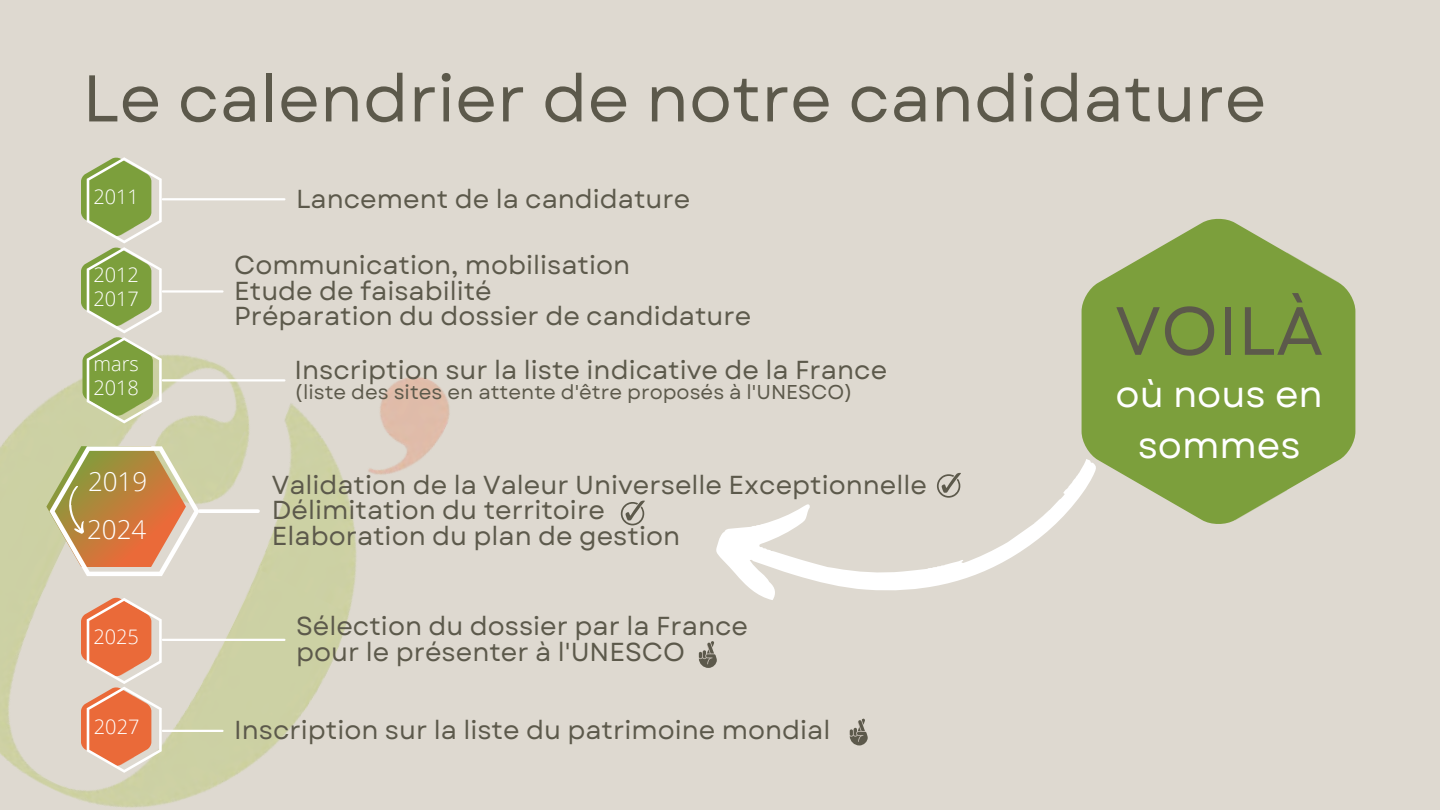
<style>
.page{position:relative;width:1440px;height:810px;background:#ded9d0}
.page>*{position:absolute;margin:0;border:0;box-sizing:border-box;transform-origin:0 0}
.t1{font:68px "Garet";color:#5c594b}
.t2{font:65.8px "Garet";color:#5c594b}
.t3{font:37px/51.8px "Garet";color:#fff;text-align:center}
.t4{font:26px/25.5px "Garet";color:#5c594b}
.t5{font:300 26px "Open Sans";color:#fff}
.t6{font:20px "Garet";color:#5c594b}
.t7{font:300 20px "Open Sans";color:#fff}
</style>
<div class="page">
<img style="left:0;top:290px;width:450px;height:518px">
<hr style="left:163px;top:198px;width:121px;height:2px;background:#fff">
<svg style="left:81px;top:157px;width:81px;height:266px"></svg>
<svg style="left:81px;top:597px;width:81px;height:176px"></svg>
<svg style="left:46px;top:446px;width:153px;height:130px;background:#cca675"></svg>
<hr style="left:163px;top:290px;width:60px;height:3px;background:#fff">
<hr style="left:163px;top:379px;width:121px;height:3px;background:#fff">
<svg style="left:200px;top:509px;width:58px;height:4px"></svg>
<svg style="left:621px;top:501px;width:24px;height:24px"></svg>
<hr style="left:163px;top:639px;width:121px;height:2px;background:#fff">
<svg style="left:699px;top:641px;width:18px;height:27px"></svg>
<hr style="left:163px;top:730px;width:60px;height:2px;background:#fff">
<svg style="left:850px;top:719px;width:18px;height:26px"></svg>
<svg style="left:1082px;top:218px;width:273px;height:306px;fill:#7c9f3c"></svg>
<svg style="left:716px;top:457px;width:394px;height:143px"></svg>
<p class="t2" style="left:82px;top:51px;width:1185px">Le calendrier de notre candidature</p>
<p class="t7" style="left:93px;top:183px;width:47px">2011</p>
<h2 class="t7" style="left:93px;top:261px;width:47px">2012</h2>
<p class="t7" style="left:93px;top:284px;width:47px">2017</p>
<p class="t7" style="left:94px;top:350px;width:47px">mars</p>
<p class="t7" style="left:93px;top:374px;width:47px">2018</p>
<h4 class="t5" style="left:88px;top:463px;width:61px">2019</h4>
<p class="t5" style="left:87px;top:512px;width:61px">2024</p>
<p class="t7" style="left:93px;top:623px;width:47px">2025</p>
<p class="t7" style="left:94px;top:712px;width:47px">2027</p>
<p class="t4" style="left:296px;top:186px;width:396px">Lancement de la candidature</p>
<p class="t4" style="left:234px;top:252px;width:519px">Communication, mobilisation<br>Etude de faisabilité<br>Préparation du dossier de candidature</p>
<p class="t4" style="left:295px;top:357px;width:594px">Inscription sur la liste indicative de la France</p>
<h4 class="t6" style="left:295px;top:378px;width:560px">(liste des sites en attente d'être proposés à l'UNESCO)</h4>
<p class="t4" style="left:272px;top:472px;width:657px">Validation de la Valeur Universelle Exceptionnelle<br>Délimitation du territoire<br>Elaboration du plan de gestion</p>
<p class="t4" style="left:296px;top:614px;width:454px">Sélection du dossier par la France pour le présenter à l'UNESCO</p>
<p class="t4" style="left:234px;top:717px;width:598px">Inscription sur la liste du patrimoine mondial</p>
<h4 class="t1" style="left:1115px;top:282px;width:209px">VOILÀ</h4>
<p class="t3" style="left:1116px;top:368px;width:209px">où nous en sommes</p>
</div>
